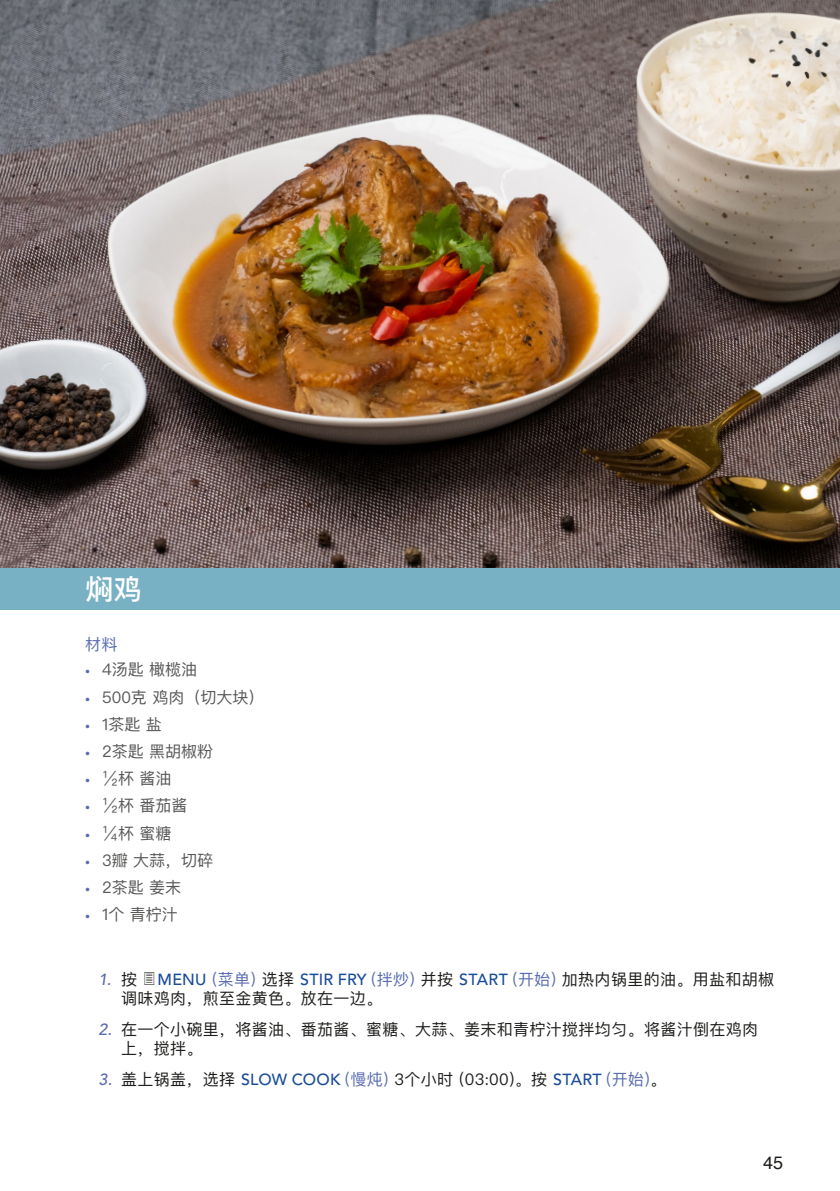
<style>
.page{position:relative;width:840px;height:1191px;background:#fff}
.page>*{position:absolute;margin:0;border:0;box-sizing:border-box;transform-origin:0 0}
.t1{font:500 28px "Ping Fang SC";color:#fff}
.t2{font:18px "Helvetica";color:#1d1d1b}
.t3{font:16px/19.2px "Ping Fang SC";letter-spacing:.02em;color:#1d1d1b}
.t4{font:16px "Ping Fang SC";color:#575756}
.t5{font:16px "Ping Fang SC";color:#586baf}
.s1{font-family:"Avenir LT Std";font-size:10px;color:#586baf}
.s2{font-family:"Avenir LT Std";font-weight:500;font-style:italic;color:#586baf}
.s3{font-family:"Avenir LT Std";font-weight:500;color:#194b9b}
.s4{color:#586baf}
</style>
<div class="page">
<img style="left:0;top:0;width:839px;height:568px">
<div style="left:0;top:568px;width:839px;height:41px;background:#78b0c4"></div>
<p class="t1" style="left:85px;top:572px;width:57px">焖鸡</p>
<p class="t5" style="left:85px;top:634px;width:34px">材料</p>
<p class="t4" style="left:85px;top:660px;width:113px"><span class="s1">•</span> 4汤匙 橄榄油</p>
<p class="t4" style="left:85px;top:687px;width:181px"><span class="s1">•</span> 500克 鸡肉（切大块）</p>
<p class="t4" style="left:85px;top:714px;width:78px"><span class="s1">•</span> 1茶匙 盐</p>
<p class="t4" style="left:85px;top:741px;width:129px"><span class="s1">•</span> 2茶匙 黑胡椒粉</p>
<p class="t4" style="left:85px;top:768px;width:88px"><span class="s1">•</span> ½杯 酱油</p>
<p class="t4" style="left:85px;top:796px;width:104px"><span class="s1">•</span> ½杯 番茄酱</p>
<p class="t4" style="left:85px;top:823px;width:88px"><span class="s1">•</span> ¼杯 蜜糖</p>
<p class="t4" style="left:85px;top:850px;width:129px"><span class="s1">•</span> 3瓣 大蒜，切碎</p>
<p class="t4" style="left:85px;top:877px;width:97px"><span class="s1">•</span> 2茶匙 姜末</p>
<p class="t4" style="left:85px;top:904px;width:94px"><span class="s1">•</span> 1个 青柠汁</p>
<p class="t3" style="left:121px;top:969px;width:654px;text-indent:-23px"><span class="s2">1.</span> 按 ✓<span class="s3">MENU</span> <span class="s4">(菜单)</span> 选择 <span class="s3">STIR FRY</span> <span class="s4">(拌炒)</span> 并按 <span class="s3">START</span> <span class="s4">(开始)</span> 加热内锅里的油。用盐和胡椒调味鸡肉，煎至金黄色。放在一边。</p>
<p class="t3" style="left:121px;top:1019px;width:638px;text-indent:-23px"><span class="s2">2.</span> 在一个小碗里，将酱油、番茄酱、蜜糖、大蒜、姜末和青柠汁搅拌均匀。将酱汁倒在鸡肉上，搅拌。</p>
<p class="t3" style="left:98px;top:1070px;width:569px"><span class="s2">3.</span> 盖上锅盖，选择 <span class="s3">SLOW COOK</span> <span class="s4">(慢炖)</span> 3个小时 (03:00)。按 <span class="s3">START</span> <span class="s4">(开始)</span>。</p>
<p class="t2" style="left:762px;top:1148px;width:22px">45</p>
</div>
